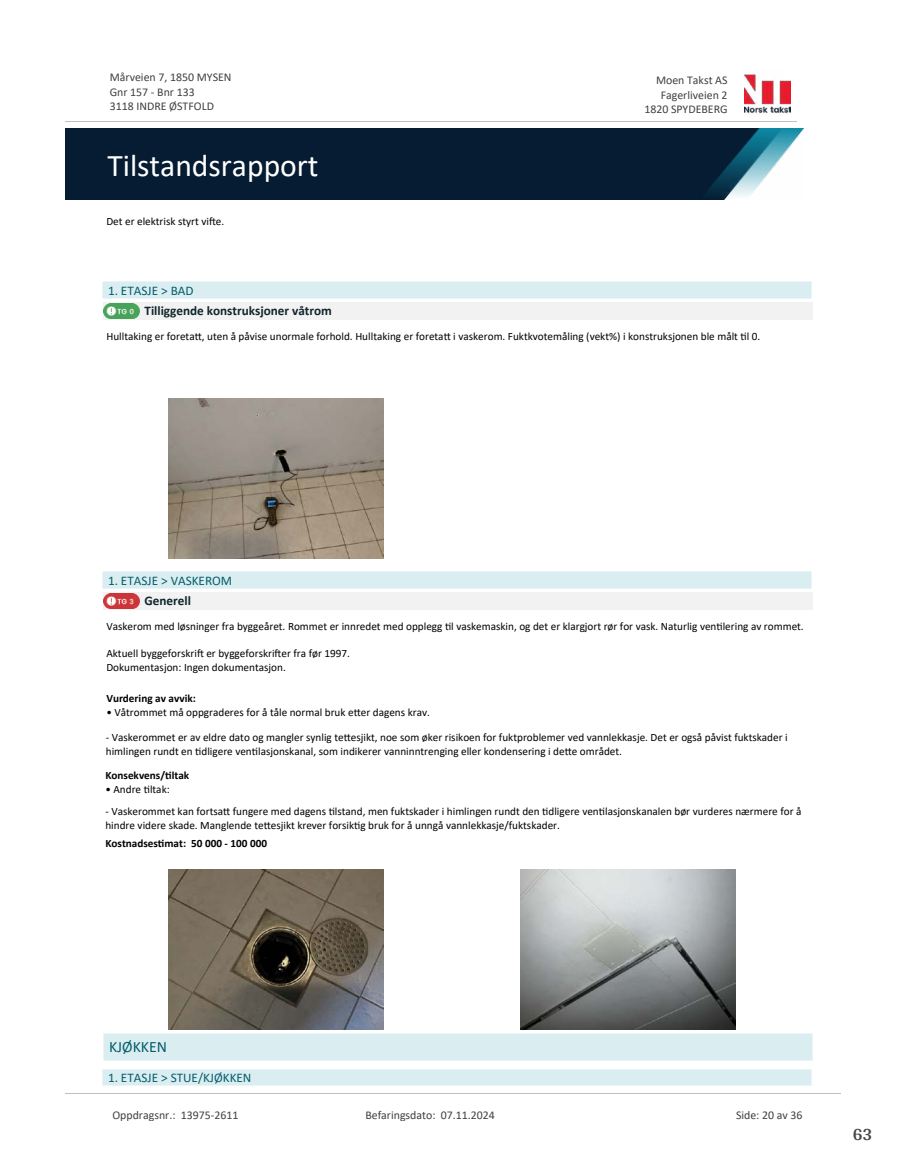
<style>
.page{position:relative;width:915px;height:1172px;background:#fff}
.page>*{position:absolute;margin:0;border:0;box-sizing:border-box;transform-origin:0 0}
.t1{font:31.65px "Calibri";color:#fff}
.t2{font:700 18px "Arya";color:#414749}
.t3{font:15.75px "Calibri";color:#065c69}
.t4{font:13.2px "Calibri";color:#065c69}
.t5{font:700 13.2px "Calibri";color:#0f252c}
.t6{font:11.85px/14.5px "Calibri";color:#404040}
.t7{font:11.25px/13.6px "Calibri";color:#000}
.t8{font:700 11.25px "Calibri";color:#000}
</style>
<div class="page">
<div style="left:104px;top:303px;width:708px;height:17px;background:#f2f2f2"></div>
<svg style="left:107px;top:303px;width:29px;height:16px"></svg>
<img style="left:104px;top:304px;width:35px;height:14px">
<div style="left:103px;top:282px;width:708px;height:16px;background:#daeef2"></div>
<hr style="left:103px;top:282px;width:708px;height:1px;background:#eaf5f7">
<hr style="left:103px;top:298px;width:708px;height:1px;background:#eaf5f7">
<img style="left:169px;top:398px;width:214px;height:160px">
<div style="left:104px;top:593px;width:708px;height:17px;background:#f2f2f2"></div>
<svg style="left:107px;top:593px;width:29px;height:1px"></svg>
<img style="left:104px;top:594px;width:35px;height:15px">
<div style="left:103px;top:572px;width:708px;height:16px;background:#daeef2"></div>
<hr style="left:103px;top:572px;width:708px;height:1px;background:#eaf5f7">
<hr style="left:103px;top:588px;width:708px;height:1px;background:#eaf5f7">
<img style="left:169px;top:869px;width:214px;height:160px">
<img style="left:520px;top:869px;width:215px;height:160px">
<div style="left:104px;top:1034px;width:708px;height:26px;background:#daeef2"></div>
<hr style="left:104px;top:1033px;width:708px;height:1px;background:#eaf5f7">
<hr style="left:104px;top:1060px;width:708px;height:1px;background:#eaf5f7">
<div style="left:103px;top:1070px;width:708px;height:16px;background:#daeef2"></div>
<hr style="left:103px;top:1069px;width:708px;height:1px;background:#eaf5f7">
<hr style="left:103px;top:1086px;width:708px;height:1px;background:#eaf5f7">
<img style="left:744px;top:74px;width:46px;height:40px">
<hr style="left:65px;top:121px;width:731px;height:1px;background:#c0c0c0">
<img style="left:65px;top:129px;width:738px;height:71px">
<hr style="left:65px;top:1093px;width:775px;height:1px;background:#c0c0c0">
<p class="t6" style="left:110px;top:70px;width:123px">Mårveien 7, 1850 MYSEN<br>Gnr 157 - Bnr 133<br>3118 INDRE ØSTFOLD</p>
<p class="t6" style="left:655px;top:73px;width:73px">Moen Takst AS</p>
<p class="t6" style="left:660px;top:87px;width:68px">Fagerliveien 2</p>
<p class="t6" style="left:644px;top:102px;width:85px">1820 SPYDEBERG</p>
<h1 class="t1" style="left:107px;top:143px;width:213px">Tilstandsrapport</h1>
<p class="t7" style="left:106px;top:214px;width:119px">Det er elektrisk styrt vi昀琀e.</p>
<p class="t4" style="left:108px;top:281px;width:87px">1. ETASJE &gt; BAD</p>
<p class="t5" style="left:144px;top:302px;width:189px">Tilliggende konstruksjoner våtrom</p>
<p class="t7" style="left:106px;top:329px;width:655px">Hulltaking er foreta琀琀, uten å påvise unormale forhold. Hulltaking er foreta琀琀 i vaskerom. Fuktkvotemåling (vekt%) i konstruksjonen ble målt 琀椀l 0.</p>
<p class="t4" style="left:108px;top:571px;width:126px">1. ETASJE &gt; VASKEROM</p>
<p class="t5" style="left:144px;top:592px;width:48px">Generell</p>
<p class="t7" style="left:106px;top:619px;width:698px">Vaskerom med løsninger fra byggeåret. Rommet er innredet med opplegg 琀椀l vaskemaskin, og det er klargjort rør for vask. Naturlig ven琀椀lering av rommet.</p>
<p class="t7" style="left:106px;top:646px;width:245px">Aktuell byggeforskri昀琀 er byggeforskri昀琀er fra før 1997.<br>Dokumentasjon: Ingen dokumentasjon.</p>
<p class="t8" style="left:106px;top:690px;width:91px">Vurdering av avvik:</p>
<p class="t7" style="left:106px;top:705px;width:325px">• Våtrommet må oppgraderes for å tåle normal bruk e琀琀er dagens krav.</p>
<p class="t7" style="left:106px;top:730px;width:683px">- Vaskerommet er av eldre dato og mangler synlig te琀琀esjikt, noe som øker risikoen for fuktproblemer ved vannlekkasje. Det er også påvist fuktskader i himlingen rundt en 琀椀dligere ven琀椀lasjonskanal, som indikerer vanninntrenging eller kondensering i de琀琀e området.</p>
<p class="t8" style="left:105px;top:767px;width:85px">Konsekvens/琀椀ltak</p>
<p class="t7" style="left:105px;top:782px;width:66px">• Andre 琀椀ltak:</p>
<p class="t7" style="left:105px;top:804px;width:697px">- Vaskerommet kan fortsa琀琀 fungere med dagens 琀椀lstand, men fuktskader i himlingen rundt den 琀椀dligere ven琀椀lasjonskanalen bør vurderes nærmere for å hindre videre skade. Manglende te琀琀esjikt krever forsik琀椀g bruk for å unngå vannlekkasje/fuktskader.</p>
<p class="t8" style="left:105px;top:836px;width:163px">Kostnadses琀椀mat: 50 000 - 100 000</p>
<h3 class="t3" style="left:109px;top:1036px;width:60px">KJØKKEN</h3>
<p class="t4" style="left:108px;top:1069px;width:145px">1. ETASJE &gt; STUE/KJØKKEN</p>
<p class="t6" style="left:112px;top:1107px;width:127px">Oppdragsnr.: 13975-2611</p>
<p class="t6" style="left:365px;top:1107px;width:131px">Befaringsdato: 07.11.2024</p>
<p class="t6" style="left:735px;top:1107px;width:68px">Side: 20 av 36</p>
<h2 class="t2" style="left:852px;top:1123px;width:21px">63</h2>
</div>
